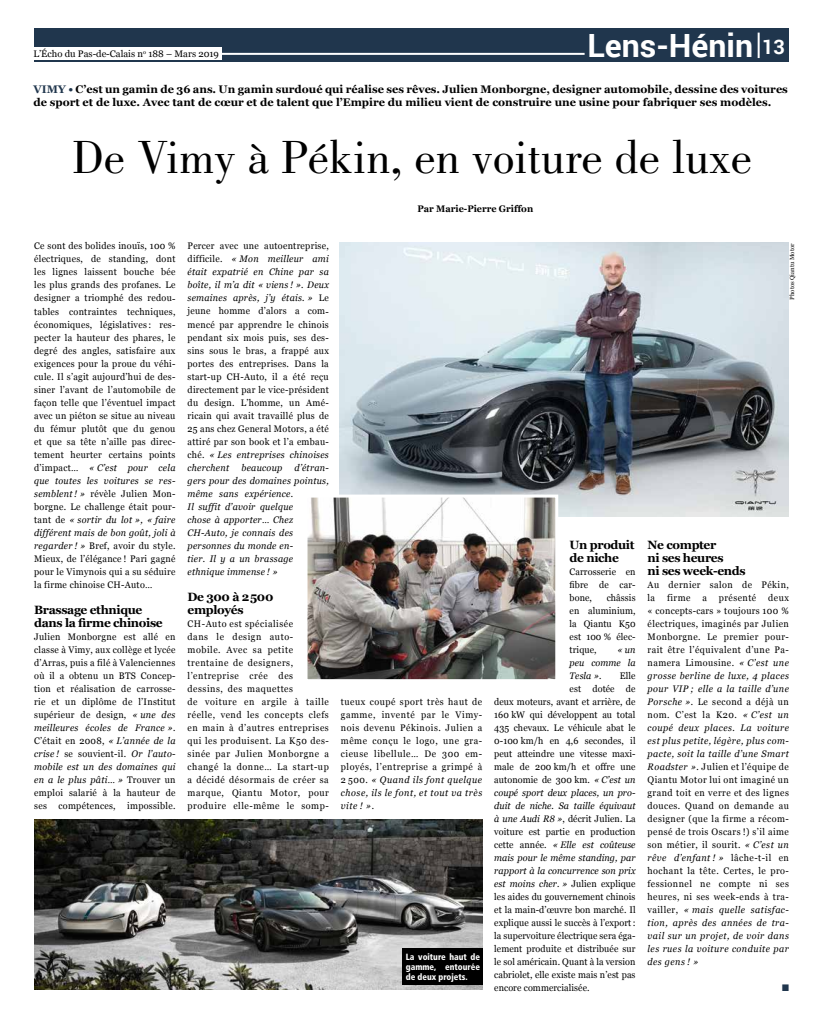
<style>
.page{position:relative;width:823px;height:1021px;background:#fff}
.page>*{position:absolute;margin:0;border:0;box-sizing:border-box;transform-origin:0 0}
.t1{font:48px "Bodoni";color:#000}
.t2{font:700 32px "Roboto";color:#fff}
.t3{font:700 12px/13px "Georgia";letter-spacing:-.03em;color:#000}
.t4{font:700 11px/13px "Georgia";color:#000}
.t5{font:9.5px/13px "Georgia";letter-spacing:.03em;color:#000;text-align:justify;scale:.95 1}
.t6{font:9.5px "Georgia";letter-spacing:.01em;color:#000;scale:.95 1}
.t7{font:9.5px/13px "Georgia";letter-spacing:.06em;color:#000;scale:.95 1}
.t8{font:italic 9.5px/13px "Georgia";letter-spacing:.03em;color:#000;scale:.95 1}
.t9{font:italic 9.5px "Georgia";letter-spacing:.01em;color:#000;scale:.95 1}
.t10{font:9.5px "Georgia";color:#000}
.t11{font:9.5px/13px "Georgia";letter-spacing:.05em;color:#000;scale:.95 1}
.t12{font:700 9.5px "Georgia";color:#000;scale:.95 1}
.t13{font:9.5px "Zapf Dingbats ITC";color:#20364d;scale:.95 1}
.t14{font:900 condensed 9px/10px "Frutiger";color:#fff;text-align:justify;scale:.95 1}
.t15{font:6px "Georgia";color:#000}
.s1{font-size:20px}
.s2{color:#20364d}
.s3{font-style:italic}
.s4{font-style:normal}
</style>
<div class="page">
<div style="left:34px;top:28px;width:754px;height:34px;background:#20364d"></div>
<hr style="left:757px;top:33px;width:2px;height:25px;background:#fff">
<hr style="left:205px;top:53px;width:379px;height:2px;background:#fff">
<div style="left:20px;top:48px;width:201px;height:12px;background:#fff"></div>
<img style="left:340px;top:242px;width:448px;height:274px">
<img style="left:308px;top:498px;width:246px;height:180px">
<div style="left:304px;top:494px;width:254px;height:188px;border:3px solid #fff"></div>
<img style="left:34px;top:819px;width:448px;height:170px">
<div style="left:403px;top:948px;width:79px;height:36px;background:#000"></div>
<p class="t10" style="left:33px;top:47px;width:187px">L’Écho du Pas-de-Calais n<sup>o</sup> 188 – Mars 2019</p>
<h2 class="t2" style="left:587px;top:23px;width:199px">Lens-Hénin <span class="s1">13</span></h2>
<p class="t4" style="left:33px;top:82px;width:755px"><span class="s2">VIMY •</span> C’est un gamin de 36 ans. Un gamin surdoué qui réalise ses rêves. Julien Monborgne, designer automobile, dessine des voitures de sport et de luxe. Avec tant de cœur et de talent que l’Empire du milieu vient de construire une usine pour fabriquer ses modèles.</p>
<h1 class="t1" style="left:72px;top:130px;width:681px">De Vimy à Pékin, en voiture de luxe</h1>
<p class="t12" style="left:417px;top:202px;width:123px">Par Marie-Pierre Griffon</p>
<p class="t5" style="left:34px;top:239px;width:150px">Ce sont des bolides inouïs, 100 % électriques, de standing, dont les lignes laissent bouche bée les plus grands des profanes. Le designer a triomphé des redou&shy;tables contraintes techniques, économiques, législatives : res&shy;pecter la hauteur des phares, le degré des angles, satisfaire aux exigences pour la proue du véhi&shy;cule. Il s’agit aujourd’hui de des&shy;siner l’avant de l’automobile de façon telle que l’éventuel impact avec un piéton se situe au niveau du fémur plutôt que du genou et que sa tête n’aille pas direc&shy;tement heurter certains points d’impact… <span class="s3">« C’est pour cela que toutes les voitures se res&shy;semblent ! »</span> révèle Julien Mon&shy;borgne. Le challenge était pour&shy;tant de <span class="s3">« sortir du lot », « faire différent mais de bon goût, joli à regarder ! »</span> Bref, avoir du style.<br>Mieux, de l’élégance ! Pari gagné pour le Vimynois qui a su séduire la firme chinoise CH-Auto…</p>
<p class="t3" style="left:34px;top:602px;width:130px">Brassage ethnique dans la firme chinoise</p>
<p class="t5" style="left:34px;top:629px;width:150px">Julien Monborgne est allé en classe à Vimy, aux collège et lycée d’Arras, puis a filé à Valenciennes où il a obtenu un BTS Concep&shy;tion et réalisation de carrosse&shy;rie et un diplôme de l’Institut supérieur de design, <span class="s3">« une des meilleures écoles de France ».<br></span>C’était en 2008, <span class="s3">« L’année de la crise !</span> se souvient-il. <span class="s3">Or l’auto&shy;mobile est un des domaines qui en a le plus pâti… »</span> Trouver un emploi salarié à la hauteur de ses compétences, impossible.</p>
<p class="t5" style="left:187px;top:239px;width:150px">Percer avec une autoentreprise, difficile. <span class="s3">« Mon meilleur ami était expatrié en Chine par sa boîte, il m’a dit « viens ! ». Deux semaines après, j’y étais. »</span> Le jeune homme d’alors a com&shy;mencé par apprendre le chinois pendant six mois puis, ses des&shy;sins sous le bras, a frappé aux portes des entreprises. Dans la start-up CH-Auto, il a été reçu directement par le vice-président du design. L’homme, un Amé&shy;ricain qui avait travaillé plus de 25 ans chez General Motors, a été attiré par son book et l’a embau&shy;ché. <span class="s3">« Les entreprises chinoises cherchent</span></p>
<p class="t8" style="left:187px;top:460px;width:150px;text-indent:107px">d’étran&shy;gers pour des domaines pointus, même sans expérience.<br>Il suffit d’avoir quelque<br>chose à apporter… Chez<br>CH-Auto, je connais des personnes du monde en-<br>tier. Il y a un brassage ethnique immense ! »</p>
<p class="t3" style="left:187px;top:589px;width:87px">De 300 à 2500 employés</p>
<p class="t7" style="left:187px;top:616px;width:150px">CH-Auto est spécialisée<br>dans le design auto-<br>mobile. Avec sa petite trentaine de designers, l’entreprise crée des dessins, des maquettes<br>de voiture en argile à taille réelle, vend les concepts clefs en main à d’autres entreprises qui les produisent. La K50 des&shy;sinée par Julien Monborgne a changé la donne… La start-up a décidé désormais de créer sa marque, Qiantu Motor, pour produire elle-même le somp-</p>
<p class="t8" style="left:241px;top:460px;width:45px">beaucoup</p>
<p class="t5" style="left:341px;top:694px;width:150px">tueux coupé sport très haut de gamme, inventé par le Vimy&shy;nois devenu Pékinois. Julien a même conçu le logo, une gra&shy;cieuse libellule… De 300 em&shy;ployés, l’entreprise a grimpé à 2 500. <span class="s3">« Quand ils font quelque chose, ils le font, et tout va très vite ! ».</span></p>
<p class="t14" style="left:405px;top:951px;width:80px">La voiture haut de gamme, entourée de deux projets.</p>
<p class="t15" style="left:787px;top:300px;width:58px;rotate:-90deg">Photos Qiantu Motor</p>
<p class="t3" style="left:569px;top:537px;width:66px">Un produit de niche</p>
<p class="t5" style="left:569px;top:564px;width:71px">Carrosserie en fibre de car&shy;bone,</p>
<p class="t5" style="left:569px;top:590px;width:71px;text-indent:37px">châssis en aluminium, la Qiantu K50 est 100 % élec&shy;trique,</p>
<p class="t8" style="left:569px;top:642px;width:71px;text-align:justify;text-indent:48px">« un peu comme la Tesla ».</p>
<p class="t5" style="left:619px;top:668px;width:18px">Elle</p>
<p class="t6" style="left:569px;top:681px;width:71px">est dotée de</p>
<p class="t6" style="left:494px;top:694px;width:150px">deux moteurs, avant et arrière, de</p>
<p class="t6" style="left:494px;top:707px;width:150px">160 kW qui développent au total</p>
<p class="t6" style="left:494px;top:720px;width:150px">435 chevaux. Le véhicule abat le</p>
<p class="t6" style="left:494px;top:733px;width:150px">0-100 km/h en 4,6 secondes, il</p>
<p class="t6" style="left:494px;top:746px;width:150px">peut atteindre une vitesse maxi-</p>
<p class="t6" style="left:494px;top:759px;width:150px">male de 200 km/h et offre une</p>
<p class="t6" style="left:494px;top:772px;width:150px">autonomie de 300 km. <span class="s3">« C’est un</span></p>
<p class="t9" style="left:494px;top:785px;width:150px">coupé sport deux places, un pro-</p>
<p class="t9" style="left:494px;top:798px;width:150px">duit de niche. Sa taille équivaut</p>
<p class="t6" style="left:494px;top:811px;width:150px"><span class="s3">à une Audi R8 »</span>, décrit Julien. La</p>
<p class="t6" style="left:494px;top:824px;width:150px">voiture est partie en production</p>
<p class="t9" style="left:494px;top:837px;width:150px"><span class="s4">cette année.</span> « Elle est coûteuse</p>
<p class="t9" style="left:494px;top:850px;width:150px">mais pour le même standing, par</p>
<p class="t9" style="left:494px;top:863px;width:150px">rapport à la concurrence son prix</p>
<p class="t9" style="left:494px;top:876px;width:150px">est moins cher. » <span class="s4">Julien explique</span></p>
<p class="t6" style="left:494px;top:889px;width:150px">les aides du gouvernement chinois</p>
<p class="t6" style="left:494px;top:902px;width:150px">et la main-d’œuvre bon marché. Il</p>
<p class="t6" style="left:494px;top:915px;width:150px">explique aussi le succès à l’export:</p>
<p class="t6" style="left:494px;top:928px;width:150px">la supervoiture électrique sera éga-</p>
<p class="t6" style="left:494px;top:941px;width:150px">lement produite et distribuée sur</p>
<p class="t6" style="left:494px;top:954px;width:150px">le sol américain. Quant à la version</p>
<p class="t6" style="left:494px;top:967px;width:150px">cabriolet, elle existe mais n’est pas</p>
<p class="t6" style="left:494px;top:980px;width:102px">encore commercialisée.</p>
<p class="t3" style="left:647px;top:537px;width:99px">Ne compter<br>ni ses heures<br>ni ses week-ends</p>
<p class="t11" style="left:647px;top:577px;width:150px">Au dernier salon de Pékin, la</p>
<p class="t5" style="left:647px;top:590px;width:150px;text-indent:121px">deux « concepts-cars » toujours 100 % électriques, imaginés par Julien Monborgne. Le premier pour&shy;rait être l’équivalent d’une Pa&shy;namera Limousine. <span class="s3">« C’est une grosse berline de luxe, 4 places pour VIP ; elle a la taille d’une Porsche ».</span> Le second a déjà un nom. C’est la K20. <span class="s3">« C’est un coupé deux places. La voiture est plus petite, légère, plus com&shy;pacte, soit la taille d’une Smart Roadster ».</span> Julien et l’équipe de Qiantu Motor lui ont imaginé un grand toit en verre et des lignes douces. Quand on demande au designer (que la firme a récom&shy;pensé de trois Oscars !) s’il aime son métier, il sourit. <span class="s3">« C’est un rêve d’enfant ! »</span> lâche-t-il en hochant la tête. Certes, le pro&shy;fessionnel ne compte ni ses heures, ni ses week-ends à tra&shy;vailler, <span class="s3">« mais quelle satisfac&shy;tion, après des années de tra&shy;vail sur un projet, de voir dans les rues la voiture conduite par des gens ! »</span></p>
<p class="t13" style="left:781px;top:983px;width:9px">■</p>
<p class="t5" style="left:666px;top:590px;width:26px">firme</p>
<p class="t5" style="left:702px;top:590px;width:6px">a</p>
<p class="t11" style="left:718px;top:590px;width:41px">présenté</p>
</div>
